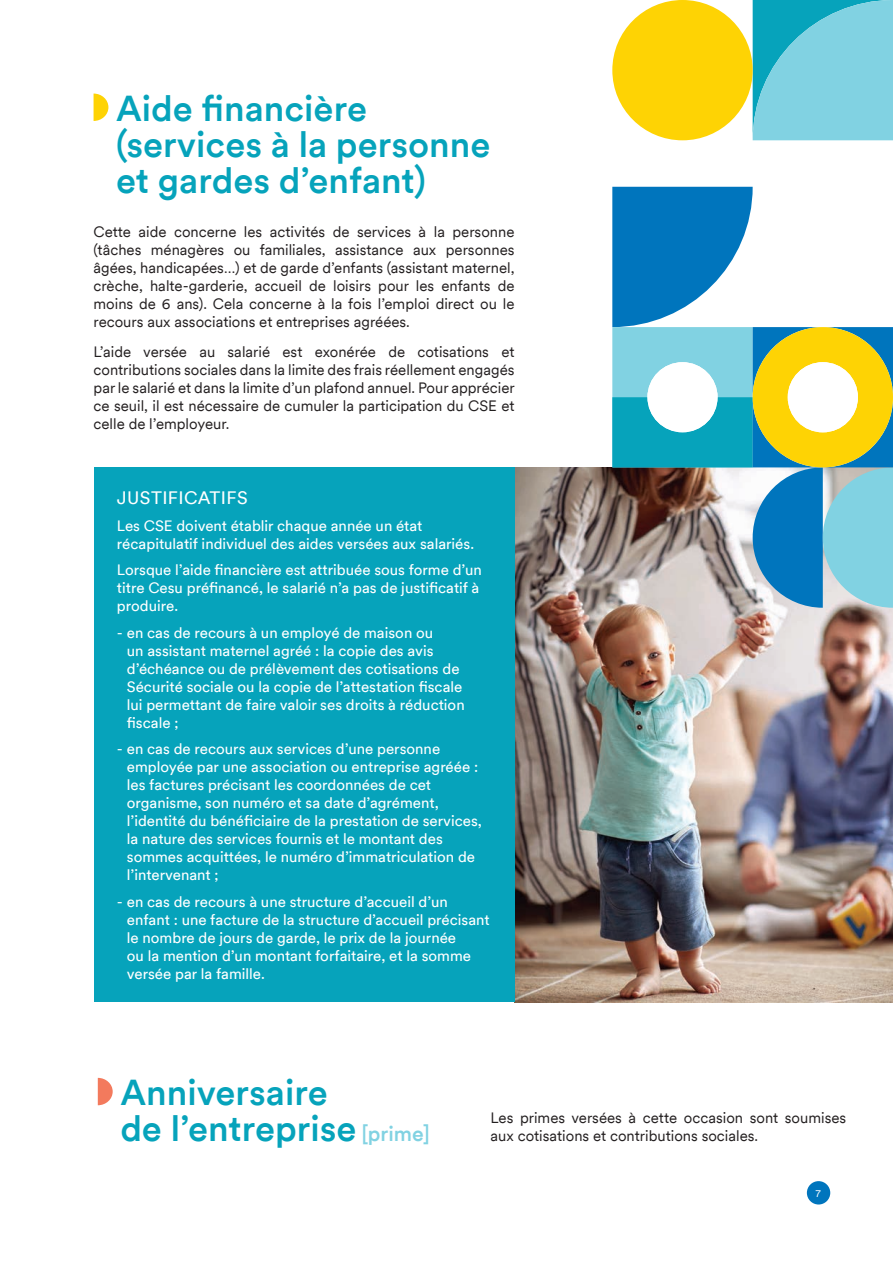
<style>
.page{position:relative;width:893px;height:1263px;background:#fff}
.page>*{position:absolute;margin:0;border:0;box-sizing:border-box;transform-origin:0 0}
.Titre__Presta{font:500 36px/36px "Circular";color:#06a3bb}
.t1{font:18px "Circular";letter-spacing:.02em;color:#fff}
.t2{font:15px/18px "Circular";color:#fff}
.Texte_courant{font:15px/18px "Circular";color:#231f20;text-align:justify}
.t3{font:10.5px "Circular";color:#fff}
.s1{font-size:21px;color:#81d2e2}
</style>
<div class="page">
<div style="left:807px;top:1181px;width:23px;height:23px;background:#0075bd;border-radius:12px"></div>
<img style="left:514px;top:467px;width:379px;height:535px">
<svg style="left:94px;top:94px;width:14px;height:27px"></svg>
<svg style="left:98px;top:1078px;width:15px;height:27px"></svg>
<div style="left:94px;top:467px;width:420px;height:535px;background:#06a3bb"></div>
<svg style="left:753px;top:0;width:140px;height:140px;background:#65c7d9"></svg>
<svg style="left:612px;top:187px;width:281px;height:421px"></svg>
<div style="left:788px;top:362px;width:70px;height:70px;background:#fff;border-radius:50%"></div>
<div style="left:612px;top:0;width:141px;height:140px;background:#fed304;border-radius:70px"></div>
<p class="Titre__Presta" style="left:116px;top:89px;width:376px">Aide financière (services à la personne et gardes d’enfant)</p>
<p class="Texte_courant" style="left:94px;top:222px;width:422px">Cette aide concerne les activités de services à la personne (tâches ménagères ou familiales, assistance aux personnes âgées, handicapées…) et de garde d’enfants (assistant maternel, crèche, halte-garderie, accueil de loisirs pour les enfants de moins de 6 ans). Cela concerne à la fois l’emploi direct ou le recours aux associations et entreprises agréées.</p>
<p class="Texte_courant" style="left:94px;top:342px;width:423px">L’aide versée au salarié est exonérée de cotisations et contributions sociales dans la limite des frais réellement engagés par le salarié et dans la limite d’un plafond annuel. Pour apprécier ce seuil, il est nécessaire de cumuler la participation du CSE et celle de l’employeur.</p>
<p class="t1" style="left:117px;top:486px;width:132px">JUSTIFICATIFS</p>
<p class="t2" style="left:117px;top:516px;width:359px">Les CSE doivent établir chaque année un état récapitulatif individuel des aides versées aux salariés.</p>
<p class="t2" style="left:117px;top:560px;width:366px">Lorsque l’aide financière est attribuée sous forme d’un titre Cesu préfinancé, le salarié n’a pas de justificatif à produire.</p>
<p class="t2" style="left:127px;top:623px;width:339px;text-indent:-10px">- en cas de recours à un employé de maison ou<br>un assistant maternel agréé : la copie des avis d’échéance ou de prélèvement des cotisations de Sécurité sociale ou la copie de l’attestation fiscale lui permettant de faire valoir ses droits à réduction fiscale ;</p>
<p class="t2" style="left:127px;top:739px;width:357px;text-indent:-10px">- en cas de recours aux services d’une personne employée par une association ou entreprise agréée : les factures précisant les coordonnées de cet organisme, son numéro et sa date d’agrément, l’identité du bénéficiaire de la prestation de services, la nature des services fournis et le montant des sommes acquittées, le numéro d’immatriculation de l’intervenant ;</p>
<p class="t2" style="left:127px;top:892px;width:364px;text-indent:-10px">- en cas de recours à une structure d’accueil d’un enfant : une facture de la structure d’accueil précisant le nombre de jours de garde, le prix de la journée<br>ou la mention d’un montant forfaitaire, et la somme versée par la famille.</p>
<p class="Titre__Presta" style="left:120px;top:1073px;width:311px">Anniversaire<br>de l’entreprise <span class="s1">[prime]</span></p>
<p class="Texte_courant" style="left:491px;top:1108px;width:357px">Les primes versées à cette occasion sont soumises aux cotisations et contributions sociales.</p>
<p class="t3" style="left:815px;top:1186px;width:7px">7</p>
</div>
